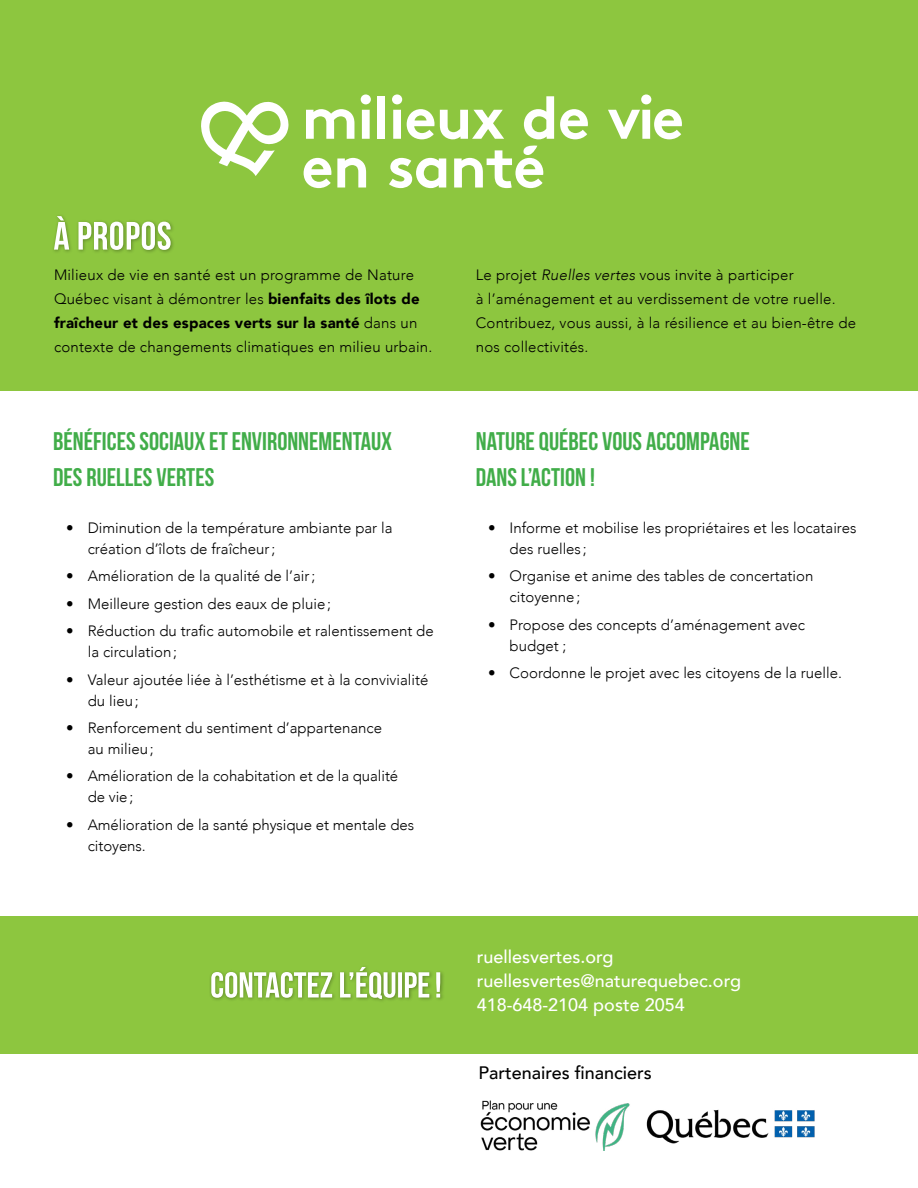
<style>
.page{position:relative;width:918px;height:1188px;background:#fff}
.page>*{position:absolute;margin:0;border:0;box-sizing:border-box;transform-origin:0 0}
.t1{font:25.5px/36px "Bebas Neue";color:#41ad49}
.t2{font:500 18px/24px "Avenir";color:#fff}
.t3{font:500 18px "Avenir";color:#000}
.t4{font:300 15px/21px "Avenir";color:#000}
.s1{font-weight:900}
.s2{font-style:italic}
</style>
<div class="page">
<div style="left:0;top:0;width:918px;height:391px;background:#8dc63f"></div>
<div style="left:0;top:916px;width:918px;height:138px;background:#8dc63f"></div>
<svg style="left:306px;top:109px;width:48px;height:30px"></svg>
<svg style="left:361px;top:94px;width:10px;height:45px"></svg>
<div style="left:378px;top:96px;width:7px;height:43px;background:#fff"></div>
<svg style="left:560px;top:109px;width:28px;height:30px"></svg>
<svg style="left:608px;top:94px;width:74px;height:45px"></svg>
<svg style="left:304px;top:158px;width:27px;height:30px"></svg>
<svg style="left:337px;top:158px;width:29px;height:30px"></svg>
<svg style="left:201px;top:101px;width:88px;height:75px"></svg>
<svg style="left:389px;top:94px;width:165px;height:94px"></svg>
<div style="left:51px;top:213px;width:124px;height:41px;background:#000;opacity:.3"></div>
<svg style="left:54px;top:216px;width:117px;height:34px"></svg>
<img style="left:480px;top:1100px;width:335px;height:51px">
<div style="left:209px;top:964px;width:236px;height:40px;background:#000;opacity:.3"></div>
<svg style="left:211px;top:967px;width:229px;height:32px"></svg>
<p class="t4" style="left:54px;top:263px;width:380px;line-height:24px">Milieux de vie en santé est un programme de Nature Québec visant à démontrer les <span class="s1">bienfaits des îlots de fraîcheur et des espaces verts sur la santé</span> dans un contexte de changements climatiques en milieu urbain.</p>
<p class="t4" style="left:476px;top:263px;width:382px;line-height:24px">Le projet <span class="s2">Ruelles vertes</span> vous invite à participer<br>à l’aménagement et au verdissement de votre ruelle.<br>Contribuez, vous aussi, à la résilience et au bien-être de nos collectivités.</p>
<h1 class="t1" style="left:53px;top:423px;width:341px">BÉNÉFICES SOCIAUX ET ENVIRONNEMENTAUX<br>DES RUELLES VERTES</h1>
<h1 class="t1" style="left:476px;top:423px;width:276px">NATURE QUÉBEC VOUS ACCOMPAGNE<br>DANS L’ACTION !</h1>
<p class="t4" style="left:88px;top:517px;width:306px;text-indent:-22px">• Diminution de la température ambiante par la création d’îlots de fraîcheur;</p>
<p class="t4" style="left:66px;top:565px;width:251px">• Amélioration de la qualité de l’air;</p>
<p class="t4" style="left:66px;top:593px;width:266px">• Meilleure gestion des eaux de pluie;</p>
<p class="t4" style="left:88px;top:620px;width:348px;text-indent:-22px">• Réduction du trafic automobile et ralentissement de la circulation;</p>
<p class="t4" style="left:88px;top:669px;width:342px;text-indent:-22px">• Valeur ajoutée liée à l’esthétisme et à la convivialité du lieu;</p>
<p class="t4" style="left:88px;top:717px;width:296px;text-indent:-22px">• Renforcement du sentiment d’appartenance au milieu;</p>
<p class="t4" style="left:88px;top:766px;width:312px;text-indent:-22px">• Amélioration de la cohabitation et de la qualité de vie;</p>
<p class="t4" style="left:88px;top:814px;width:328px;text-indent:-22px">• Amélioration de la santé physique et mentale des citoyens.</p>
<p class="t4" style="left:510px;top:517px;width:348px;text-indent:-22px">• Informe et mobilise les propriétaires et les locataires des ruelles ;</p>
<p class="t4" style="left:510px;top:565px;width:305px;text-indent:-22px">• Organise et anime des tables de concertation citoyenne;</p>
<p class="t4" style="left:510px;top:614px;width:297px;text-indent:-22px">• Propose des concepts d’aménagement avec budget ;</p>
<p class="t4" style="left:488px;top:662px;width:356px">• Coordonne le projet avec les citoyens de la ruelle.</p>
<p class="t2" style="left:477px;top:944px;width:266px">ruellesvertes.org ruellesvertes@naturequebec.org<br>418-648-2104 poste 2054</p>
<p class="t3" style="left:478px;top:1057px;width:175px">Partenaires financiers</p>
</div>
